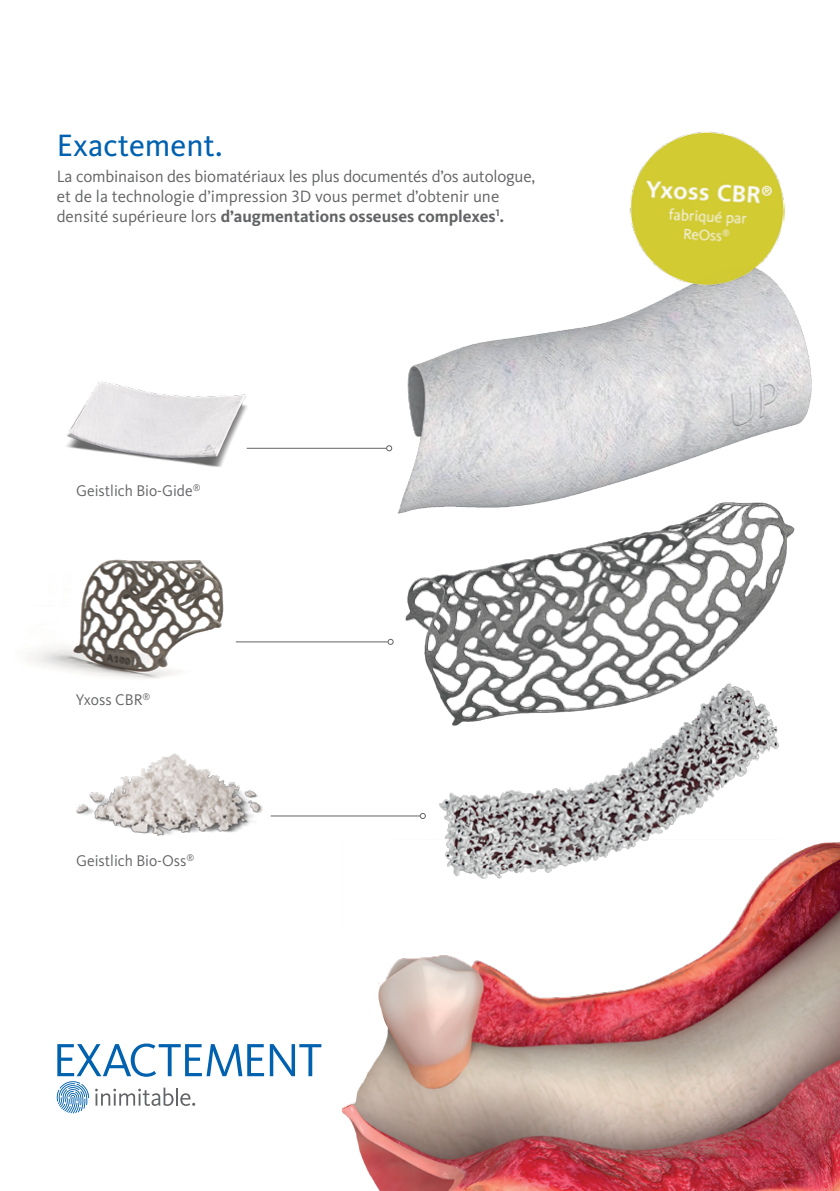
<style>
.page{position:relative;width:840px;height:1191px;background:#fff}
.page>*{position:absolute;margin:0;border:0;box-sizing:border-box;transform-origin:0 0}
.t1{font:32px "Kievit Pro";color:#0061af}
.t2{font:17px/20px "Kievit Pro";letter-spacing:-.01em;color:#636466}
.t3{font:16px "Kievit Pro";color:#636466}
.s1{font-weight:700}
</style>
<div class="page">
<hr style="left:236px;top:641px;width:151px;height:1px;background:#636466">
<svg style="left:387px;top:639px;width:3px;height:6px"></svg>
<hr style="left:270px;top:815px;width:150px;height:1px;background:#636466">
<hr style="left:246px;top:448px;width:140px;height:1px;background:#636466">
<img style="left:381px;top:745px;width:398px;height:94px">
<img style="left:390px;top:539px;width:397px;height:206px">
<img style="left:363px;top:290px;width:449px;height:249px">
<img style="left:341px;top:839px;width:498px;height:352px">
<img style="left:629px;top:131px;width:157px;height:159px">
<img style="left:66px;top:381px;width:218px;height:86px">
<img style="left:76px;top:753px;width:211px;height:83px">
<img style="left:28px;top:559px;width:196px;height:120px">
<svg style="left:57px;top:1043px;width:207px;height:70px"></svg>
<svg style="left:270px;top:1044px;width:51px;height:32px"></svg>
<h1 class="t1" style="left:57px;top:126px;width:167px">Exactement.</h1>
<p class="t2" style="left:57px;top:166px;width:480px">La combinaison des biomatériaux les plus documentés d’os autologue, et de la technologie d’impression 3D vous permet d’obtenir une densité supérieure lors <span class="s1">d’augmentations osseuses complexes</span><sup>1</sup><span class="s1">.</span></p>
<p class="t3" style="left:76px;top:481px;width:126px">Geistlich Bio-Gide<sup>®</sup></p>
<p class="t3" style="left:76px;top:690px;width:76px">Yxoss CBR<sup>®</sup></p>
<p class="t3" style="left:76px;top:851px;width:120px">Geistlich Bio-Oss<sup>®</sup></p>
</div>
